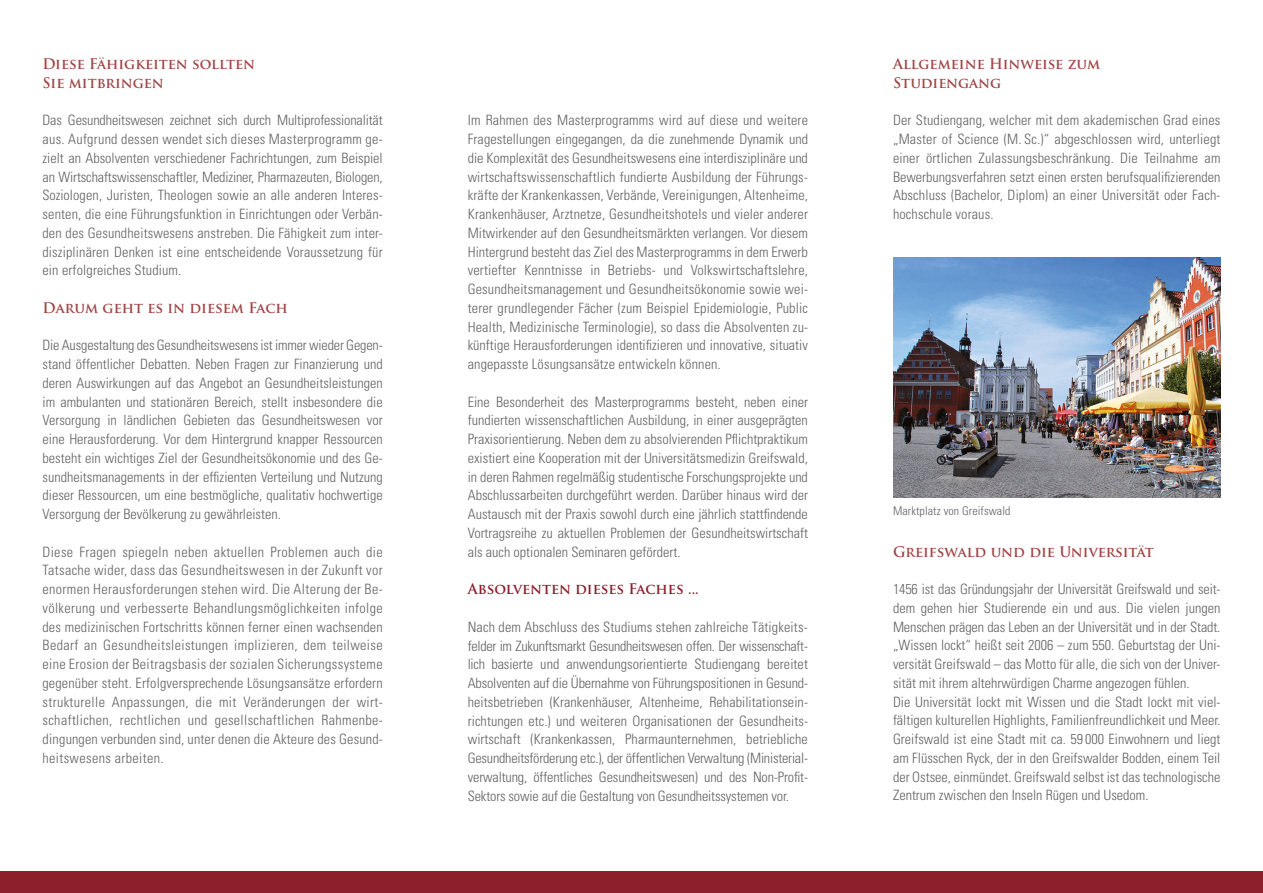
<style>
.page{position:relative;width:1263px;height:893px;background:#fff}
.page>*{position:absolute;margin:0;border:0;box-sizing:border-box;transform-origin:0 0}
.t1{font:300 condensed 14.25px/18.8px "Univers LT Std";color:#646363;text-align:justify}
.t2{font:700 14.25px/18.8px "Trajan Pro";color:#a14545}
.t3{font:700 14.25px "Trajan Pro";color:#8d1e2b}
.t4{font:300 condensed 12px "Univers LT Std";letter-spacing:.01em;color:#646363}
</style>
<div class="page">
<div style="left:0;top:872px;width:1263px;height:21px;background:#8d1e2b"></div>
<img style="left:893px;top:258px;width:327px;height:240px">
<p class="t2" style="left:43px;top:55px;width:214px">Diese Fähigkeiten sollten<br>Sie mitbringen</p>
<p class="t1" style="left:43px;top:111px;width:342px">Das Gesundheitswesen zeichnet sich durch Multiprofessionalität aus. Aufgrund dessen wendet sich dieses Masterprogramm ge&shy;zielt an Absolventen verschiedener Fachrichtungen, zum Beispiel an Wirtschaftswissenschaftler, Mediziner, Pharmazeuten, Biologen, Soziologen, Juristen, Theologen sowie an alle anderen Interes&shy;senten, die eine Führungsfunktion in Einrichtungen oder Verbän&shy;den des Gesundheitswesens anstreben. Die Fähigkeit zum inter&shy;disziplinären Denken ist eine entscheidende Voraussetzung für ein erfolgreiches Studium.</p>
<p class="t2" style="left:43px;top:298px;width:247px">Darum geht es in diesem Fach</p>
<p class="t1" style="left:43px;top:336px;width:342px">Die Ausgestaltung des Gesundheitswesens ist immer wieder Gegen&shy;stand öffentlicher Debatten. Neben Fragen zur Finanzierung und deren Auswirkungen auf das Angebot an Gesundheitsleistungen im ambulanten und stationären Bereich, stellt insbesondere die Versorgung in ländlichen Gebieten das Gesundheitswesen vor eine Herausforderung. Vor dem Hintergrund knapper Ressourcen besteht ein wichtiges Ziel der Gesundheitsökonomie und des Ge&shy;sundheitsmanagements in der effizienten Verteilung und Nutzung dieser Ressourcen, um eine bestmögliche, qualitativ hochwertige Versorgung der Bevölkerung zu gewährleisten.</p>
<p class="t1" style="left:43px;top:542px;width:342px">Diese Fragen spiegeln neben aktuellen Problemen auch die Tatsache wider, dass das Gesundheitswesen in der Zukunft vor enormen Herausforderungen stehen wird. Die Alterung der Be&shy;völkerung und verbesserte Behandlungsmöglichkeiten infolge des medizinischen Fortschritts können ferner einen wachsenden Bedarf an Gesundheitsleistungen implizieren, dem teilweise eine Erosion der Beitragsbasis der sozialen Sicherungssysteme gegenüber steht. Erfolgversprechende Lösungsansätze erfordern strukturelle Anpassungen, die mit Veränderungen der wirt&shy;schaftlichen, rechtlichen und gesellschaftlichen Rahmenbe&shy;dingungen verbunden sind, unter denen die Akteure des Gesund&shy;heitswesens arbeiten.</p>
<p class="t1" style="left:468px;top:111px;width:342px">Im Rahmen des Masterprogramms wird auf diese und weitere Fragestellungen eingegangen, da die zunehmende Dynamik und die Komplexität des Gesundheitswesens eine interdisziplinäre und wirtschaftswissenschaftlich fundierte Ausbildung der Führungs&shy;kräfte der Krankenkassen, Verbände, Vereinigungen, Altenheime, Krankenhäuser, Arztnetze, Gesundheitshotels und vieler anderer Mitwirkender auf den Gesundheitsmärkten verlangen. Vor diesem Hintergrund besteht das Ziel des Masterprogramms in dem Erwerb vertiefter Kenntnisse in Betriebs- und Volkswirtschaftslehre, Gesundheitsmanagement und Gesundheitsökonomie sowie wei&shy;terer grundlegender Fächer (zum Beispiel Epidemiologie, Public Health, Medizinische Terminologie), so dass die Absolventen zu&shy;künftige Herausforderungen identifizieren und innovative, situativ angepasste Lösungsansätze entwickeln können.</p>
<p class="t1" style="left:468px;top:392px;width:342px">Eine Besonderheit des Masterprogramms besteht, neben einer fundierten wissenschaftlichen Ausbildung, in einer ausgeprägten Praxisorientierung. Neben dem zu absolvierenden Pflichtpraktikum existiert eine Kooperation mit der Universitätsmedizin Greifswald, in deren Rahmen regelmäßig studentische Forschungsprojekte und Abschlussarbeiten durchgeführt werden. Darüber hinaus wird der Austausch mit der Praxis sowohl durch eine jährlich stattfindende Vortragsreihe zu aktuellen Problemen der Gesundheitswirtschaft als auch optionalen Seminaren gefördert.</p>
<p class="t3" style="left:468px;top:580px;width:233px">Absolventen dieses Faches ...</p>
<p class="t1" style="left:468px;top:617px;width:342px">Nach dem Abschluss des Studiums stehen zahlreiche Tätigkeits&shy;felder im Zukunftsmarkt Gesundheitswesen offen. Der wissenschaft&shy;lich basierte und anwendungsorientierte Studiengang bereitet Absolventen auf die Übernahme von Führungspositionen in Gesund&shy;heitsbetrieben (Krankenhäuser, Altenheime, Rehabilitationsein&shy;richtungen etc.) und weiteren Organisationen der Gesundheits&shy;wirtschaft (Krankenkassen, Pharmaunternehmen, betriebliche Gesundheitsförderung etc.), der öffentlichen Verwaltung (Ministerial&shy;verwaltung, öffentliches Gesundheitswesen) und des Non-Profit-Sektors sowie auf die Gestaltung von Gesundheitssystemen vor.</p>
<p class="t2" style="left:893px;top:55px;width:209px">Allgemeine Hinweise zum<br>Studiengang</p>
<p class="t1" style="left:893px;top:111px;width:329px">Der Studiengang, welcher mit dem akademischen Grad eines „Master of Science (M. Sc.)“ abgeschlossen wird, unterliegt einer örtlichen Zulassungsbeschränkung. Die Teilnahme am Bewerbungsverfahren setzt einen ersten berufsqualifizierenden Abschluss (Bachelor, Diplom) an einer Universität oder Fach&shy;hochschule voraus.</p>
<p class="t4" style="left:893px;top:504px;width:119px">Marktplatz von Greifswald</p>
<p class="t2" style="left:893px;top:542px;width:262px">Greifswald und die Universität</p>
<p class="t1" style="left:893px;top:580px;width:329px;text-align:left">1456 ist das Gründungsjahr der Universität Greifswald und seit&shy;dem gehen hier Studierende ein und aus. Die vielen jungen Menschen prägen das Leben an der Universität und in der Stadt. „Wissen lockt“ heißt seit 2006 – zum 550. Geburtstag der Uni&shy;versität Greifswald – das Motto für alle, die sich von der Univer&shy;sität mit ihrem altehrwürdigen Charme angezogen fühlen.<br>Die Universität lockt mit Wissen und die Stadt lockt mit viel&shy;fältigen kulturellen Highlights, Familienfreundlichkeit und Meer.<br>Greifswald ist eine Stadt mit ca. 59 000 Einwohnern und liegt am Flüsschen Ryck, der in den Greifswalder Bodden, einem Teil der Ostsee, einmündet. Greifswald selbst ist das technologische Zentrum zwischen den Inseln Rügen und Usedom.</p>
</div>
